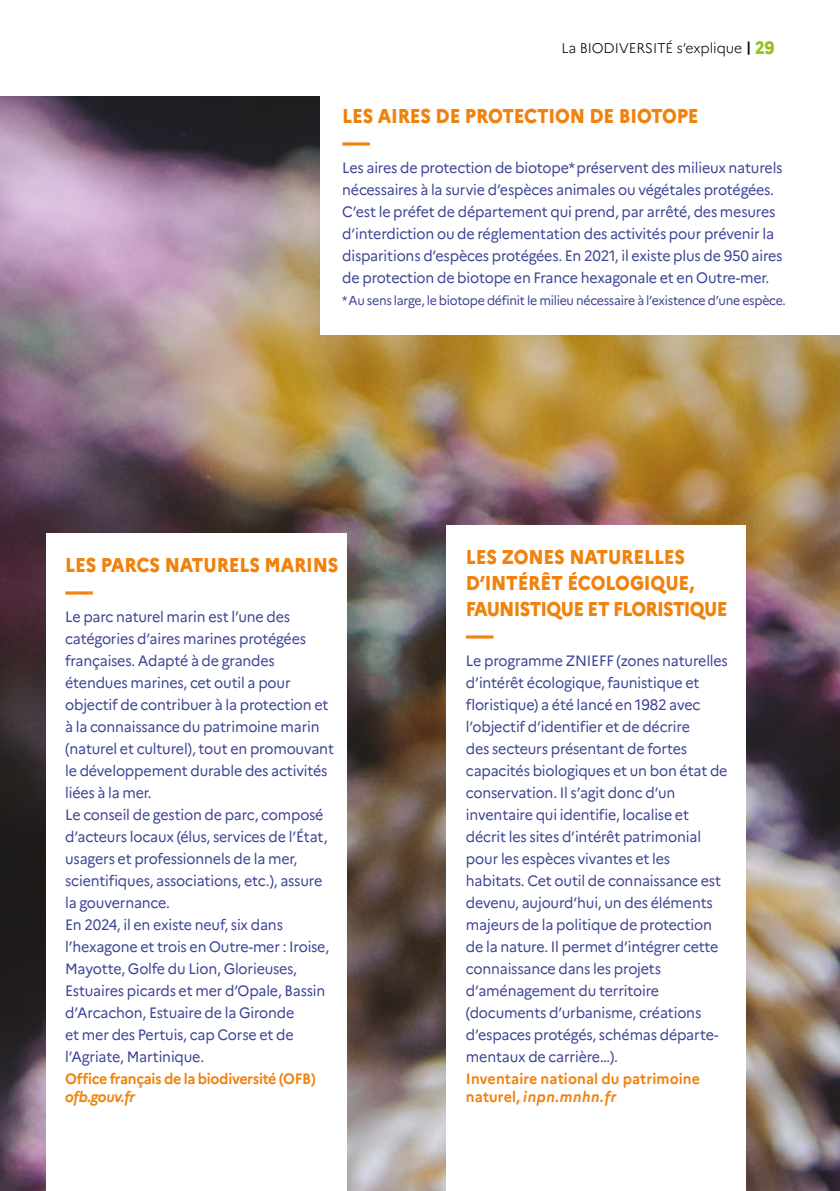
<style>
.page{position:relative;width:840px;height:1191px;background:#fff}
.page>*{position:absolute;margin:0;border:0;box-sizing:border-box;transform-origin:0 0}
.ENCADRE_Titre{font:800 20px/26px "Marianne";letter-spacing:-.01em;color:#f0820e;scale:.9 1}
.ENCADRE_Blanc{font:15px/22px "Marianne";letter-spacing:-.01em;color:#3b4395;scale:.95 1}
.ENCADRE_Blanc-2{font:700 15px/18px "Marianne";letter-spacing:-.005em;color:#f0820e;scale:.95 1}
.t1{font:300 14px "Marianne";letter-spacing:-.01em;color:#000}
.ENCADRE_Blanc-3{font:13px "Marianne";letter-spacing:-.02em;color:#3b4395;scale:.95 1}
.s1{font-weight:700}
.s2{font-weight:800;font-size:18px;color:#95c11f}
.s3{font-style:italic}
</style>
<div class="page">
<img style="left:0;top:96px;width:839px;height:1095px">
<div style="left:320px;top:83px;width:519px;height:251px;background:#fff"></div>
<div style="left:446px;top:525px;width:299px;height:666px;background:#fff"></div>
<div style="left:46px;top:533px;width:301px;height:658px;background:#fff"></div>
<p class="t1" style="left:561px;top:40px;width:214px">La BIODIVERSITÉ s’explique <span class="s1">|</span> <span class="s2">29</span></p>
<p class="ENCADRE_Titre" style="left:342px;top:103px;width:397px">LES AIRES DE PROTECTION DE BIOTOPE</p>
<p class="ENCADRE_Titre" style="left:342px;top:131px;width:33px">------</p>
<p class="ENCADRE_Blanc" style="left:342px;top:157px;width:465px">Les aires de protection de biotope* préservent des milieux naturels nécessaires à la survie d’espèces animales ou végétales protégées.<br>C’est le préfet de département qui prend, par arrêté, des mesures d’interdiction ou de réglementation des activités pour prévenir la disparitions d’espèces protégées. En 2021, il existe plus de 950 aires de protection de biotope en France hexagonale et en Outre-mer.</p>
<p class="ENCADRE_Blanc-3" style="left:342px;top:292px;width:468px">* Au sens large, le biotope définit le milieu nécessaire à l’existence d’une espèce.</p>
<p class="ENCADRE_Titre" style="left:65px;top:551px;width:305px">LES PARCS NATURELS MARINS</p>
<p class="ENCADRE_Titre" style="left:65px;top:579px;width:33px">------</p>
<p class="ENCADRE_Blanc" style="left:65px;top:605px;width:284px">Le parc naturel marin est l’une des catégories d’aires marines protégées françaises. Adapté à de grandes étendues marines, cet outil a pour objectif de contribuer à la protection et à la connaissance du patrimoine marin (naturel et culturel), tout en promouvant le développement durable des activités liées à la mer.<br>Le conseil de gestion de parc, composé d’acteurs locaux (élus, services de l’État, usagers et professionnels de la mer, scientifiques, associations, etc.), assure</p>
<p class="ENCADRE_Blanc" style="left:65px;top:891px;width:279px">la gouvernance.<br>En 2024, il en existe neuf, six dans l’hexagone et trois en Outre-mer : Iroise, Mayotte, Golfe du Lion, Glorieuses, Estuaires picards et mer d’Opale, Bassin d’Arcachon, Estuaire de la Gironde<br>et mer des Pertuis, cap Corse et de l’Agriate, Martinique.</p>
<p class="ENCADRE_Blanc-2" style="left:65px;top:1069px;width:265px">Office français de la biodiversité (OFB) <span class="s3">ofb.gouv.fr</span></p>
<p class="ENCADRE_Titre" style="left:465px;top:543px;width:292px">LES ZONES NATURELLES<br>D’INTÉRÊT ÉCOLOGIQUE,<br>FAUNISTIQUE ET FLORISTIQUE</p>
<p class="ENCADRE_Titre" style="left:465px;top:623px;width:33px">------</p>
<p class="ENCADRE_Blanc" style="left:465px;top:649px;width:277px">Le programme ZNIEFF (zones naturelles d’intérêt écologique, faunistique et floristique) a été lancé en 1982 avec l’objectif d’identifier et de décrire</p>
<p class="ENCADRE_Blanc" style="left:465px;top:737px;width:277px">des secteurs présentant de fortes capacités biologiques et un bon état de conservation. Il s’agit donc d’un inventaire qui identifie, localise et décrit les sites d’intérêt patrimonial pour les espèces vivantes et les habitats. Cet outil de connaissance est devenu, aujourd’hui, un des éléments majeurs de la politique de protection de la nature. Il permet d’intégrer cette connaissance dans les projets d’aménagement du territoire (documents d’urbanisme, créations d’espaces protégés, schémas départe&shy;mentaux de carrière…).</p>
<p class="ENCADRE_Blanc-2" style="left:465px;top:1069px;width:248px">Inventaire national du patrimoine naturel, <span class="s3">inpn.mnhn.fr</span></p>
</div>
